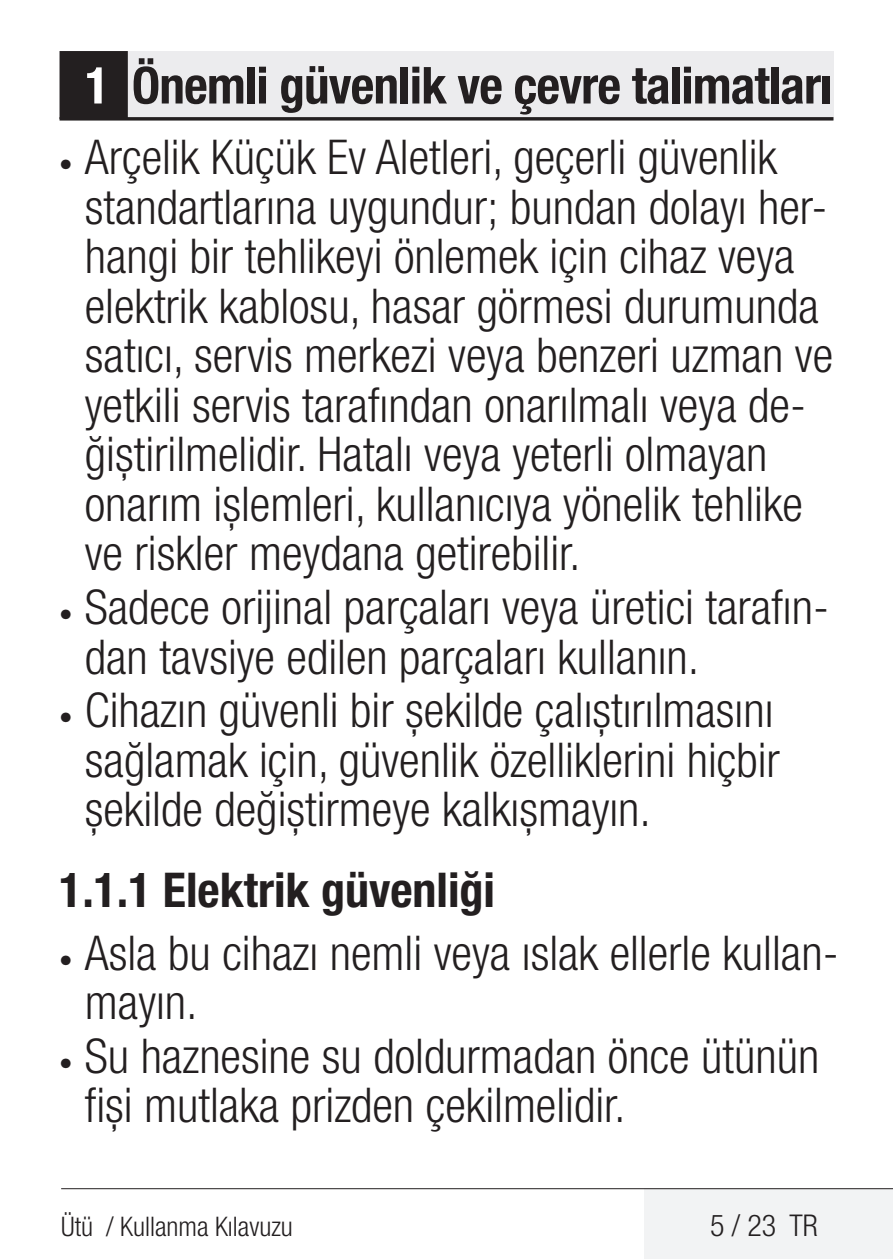
<style>
.page{position:relative;width:893px;height:1259px;background:#fff}
.page>*{position:absolute;margin:0;border:0;box-sizing:border-box;transform-origin:0 0}
.t1{font:700 condensed 51px "Helvetica Neue LT Pro";letter-spacing:-.015em;color:#231f20}
.t2{font:300 condensed 48px/49.5px "Helvetica Neue LT Pro";color:#231f20}
.t3{font:700 condensed 48px "Helvetica Neue LT Pro";color:#231f20}
.t4{font:300 condensed 30px "Helvetica Neue LT Pro";color:#231f20}
.t5{font:300 condensed 27px "Helvetica Neue LT Pro";color:#231f20}
.s1{color:#fff}
.s2{font-weight:700;font-size:27px}
</style>
<div class="page">
<div style="left:644px;top:1188px;width:249px;height:71px;background:#f2f3f4"></div>
<hr style="left:61px;top:1188px;width:832px;height:1px;background:#231f20">
<div style="left:60px;top:51px;width:773px;height:68px;background:#ececee"></div>
<hr style="left:60px;top:117px;width:773px;height:3px;background:#231f20">
<div style="left:61px;top:53px;width:65px;height:65px;background:#231f20"></div>
<div style="left:60px;top:51px;width:68px;height:68px;border:3px solid #231f20"></div>
<p class="t1" style="left:85px;top:54px;width:749px"><span class="s1">1</span> Önemli güvenlik ve çevre talimatları</p>
<p class="t2" style="left:85px;top:132px;width:750px;text-indent:-26px"><span class="s2">•</span> Arçelik Küçük Ev Aletleri, geçerli güvenlik standartlarına uygundur; bundan dolayı her&shy;hangi bir tehlikeyi önlemek için cihaz veya elektrik kablosu, hasar görmesi durumunda satıcı, servis merkezi veya benzeri uzman ve yetkili servis tarafından onarılmalı veya de&shy;ğiştirilmelidir. Hatalı veya yeterli olmayan onarım işlemleri, kullanıcıya yönelik tehlike ve riskler meydana getirebilir.</p>
<p class="t2" style="left:85px;top:582px;width:746px;text-indent:-26px"><span class="s2">•</span> Sadece orijinal parçaları veya üretici tarafın&shy;dan tavsiye edilen parçaları kullanın.</p>
<p class="t2" style="left:85px;top:685px;width:697px;text-indent:-26px"><span class="s2">•</span> Cihazın güvenli bir şekilde çalıştırılmasını sağlamak için, güvenlik özelliklerini hiçbir şekilde değiştirmeye kalkışmayın.</p>
<p class="t3" style="left:59px;top:861px;width:437px">1.1.1 Elektrik güvenliği</p>
<p class="t2" style="left:85px;top:927px;width:755px;text-indent:-26px"><span class="s2">•</span> Asla bu cihazı nemli veya ıslak ellerle kullan&shy;mayın.</p>
<p class="t2" style="left:85px;top:1030px;width:736px;text-indent:-26px"><span class="s2">•</span> Su haznesine su doldurmadan önce ütünün fişi mutlaka prizden çekilmelidir.</p>
<p class="t5" style="left:61px;top:1210px;width:233px">Ütü / Kullanma Kılavuzu</p>
<p class="t4" style="left:710px;top:1208px;width:109px">5 / 23 TR</p>
</div>
